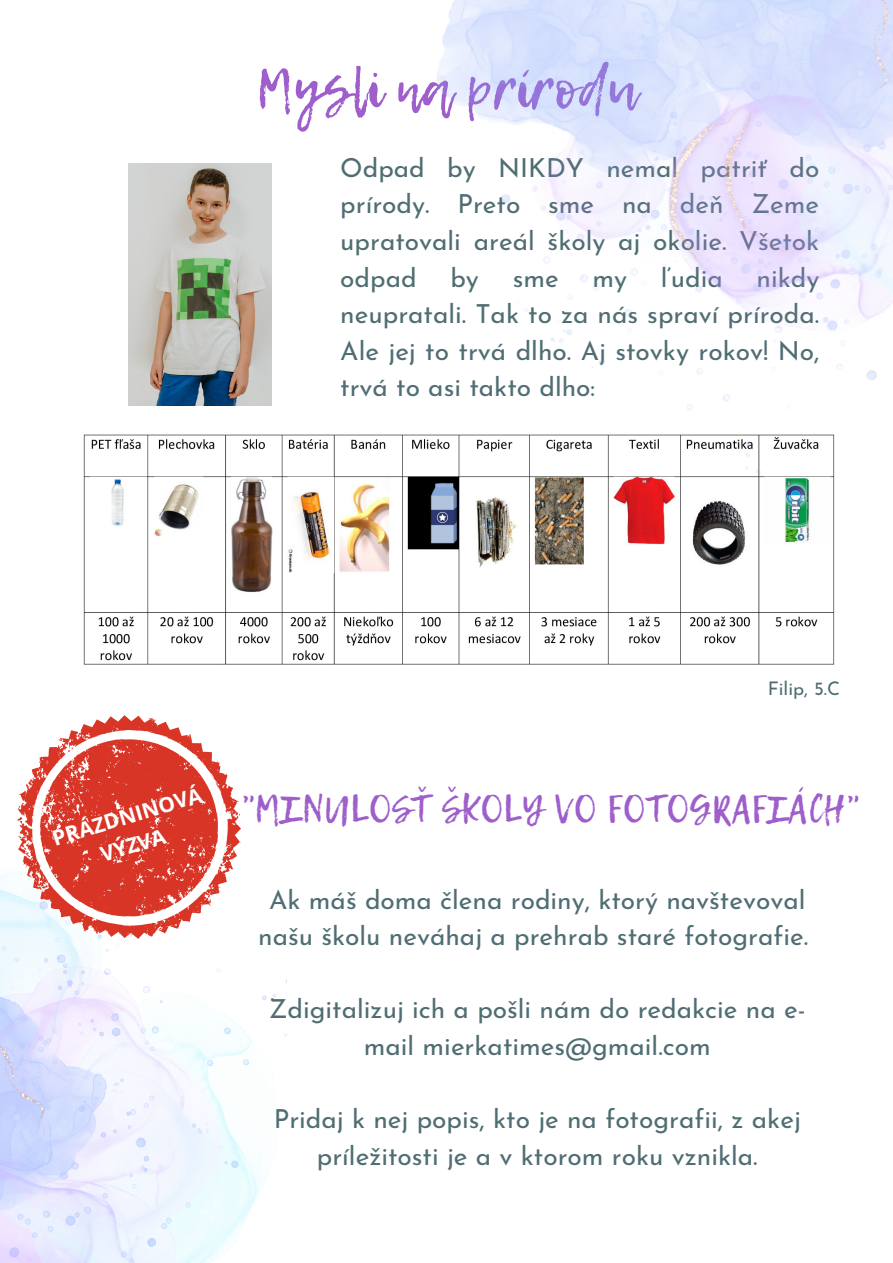
<style>
.page{position:relative;width:893px;height:1263px;background:#fff}
.page>*{position:absolute;margin:0;border:0;box-sizing:border-box;transform-origin:0 0}
.t1{font:54px "Lemon Tuesday";color:#9e5ecb}
.t2{font:37.5px "Lemon Tuesday";color:#9e5ecb}
.t3{font:26.25px/36.6px "Josefin Sans";color:#4f6d72;text-align:center}
.t4{font:700 20.92px "Open Sans";color:#fff}
.t5{font:18.75px "Josefin Sans";color:#4f6d72}
</style>
<div class="page">
<img style="left:129px;top:164px;width:143px;height:241px">
<img style="left:83px;top:434px;width:752px;height:231px">
<img style="left:0;top:872px;width:287px;height:391px">
<img style="left:272px;top:0;width:621px;height:550px">
<svg style="left:17px;top:715px;width:224px;height:224px;fill:#d83526"></svg>
<p class="t1" style="left:256px;top:48px;width:383px">Mysli na prírodu</p>
<p class="t3" style="left:340px;top:152px;width:480px;text-align:justify">Odpad by NIKDY nemal patriť do prírody. Preto sme na deň Zeme upratovali areál školy aj okolie. Všetok odpad</p>
<p class="t3" style="left:340px;top:262px;width:481px;text-align:justify;text-indent:416px">nikdy neupratali. Tak to za nás spraví príroda.<br>Ale jej to trvá dlho. Aj stovky rokov! No, trvá to asi takto dlho:</p>
<p class="t3" style="left:450px;top:262px;width:30px">by</p>
<p class="t3" style="left:513px;top:262px;width:48px">sme</p>
<p class="t3" style="left:592px;top:262px;width:36px">my</p>
<p class="t3" style="left:661px;top:262px;width:63px">ľudia</p>
<p class="t4" style="left:49px;top:825px;width:156px;rotate:-17deg">PRÁZDNINOVÁ</p>
<p class="t4" style="left:97px;top:840px;width:68px;rotate:-17deg">VÝZVA</p>
<p class="t5" style="left:768px;top:680px;width:74px">Filip, 5.C</p>
<p class="t2" style="left:241px;top:781px;width:620px">"MINULOSŤ ŠKOLY VO FOTOGRAFIÁCH"</p>
<p class="t3" style="left:258px;top:884px;width:551px">Ak máš doma člena rodiny, ktorý navštevoval našu školu neváhaj a prehrab staré fotografie.</p>
<p class="t3" style="left:269px;top:993px;width:538px">Zdigitalizuj ich a pošli nám do redakcie na e&shy;mail mierkatimes@gmail.com</p>
<p class="t3" style="left:274px;top:1103px;width:528px">Pridaj k nej popis, kto je na fotografii, z akej príležitosti je a v ktorom roku vznikla.</p>
</div>
